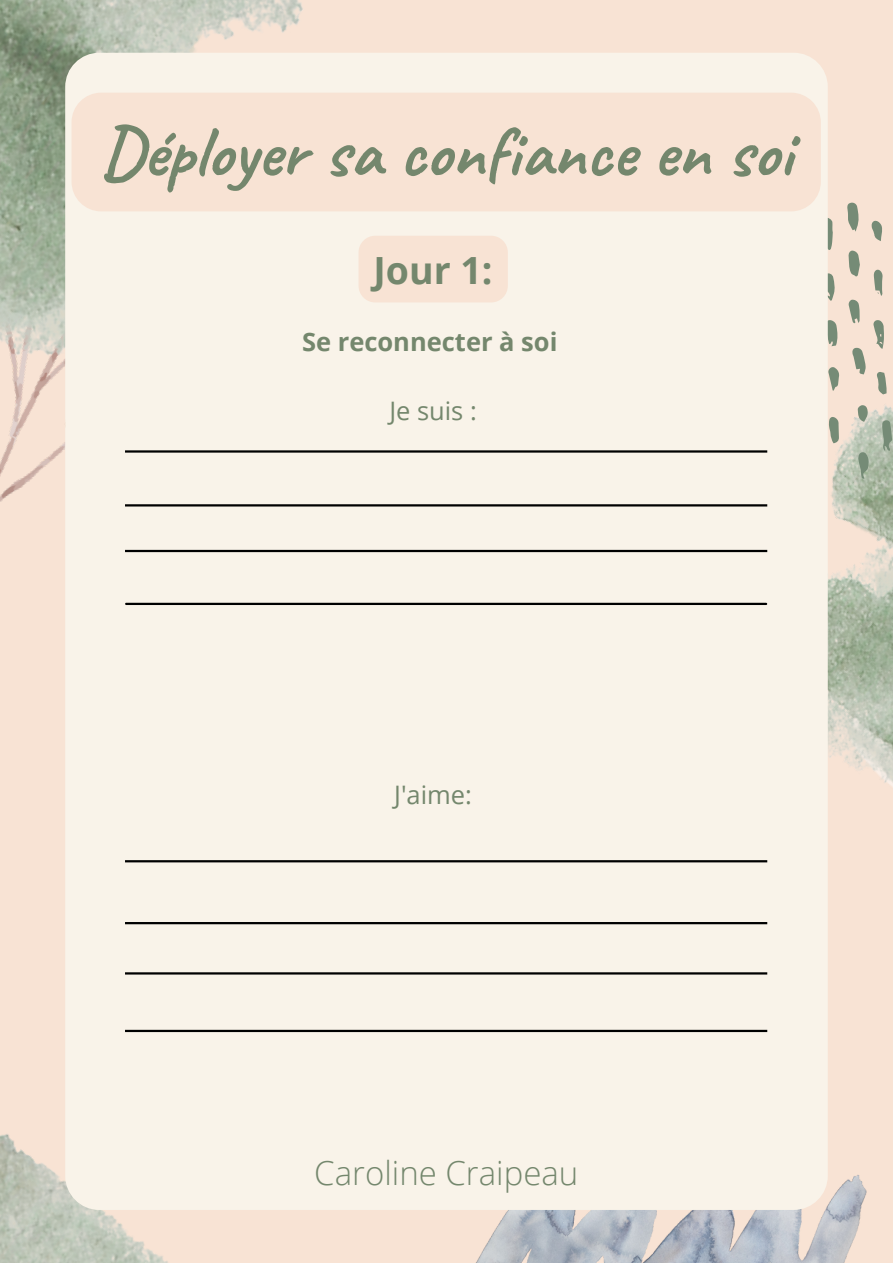
<style>
.page{position:relative;width:893px;height:1264px;background:#fff}
.page>*{position:absolute;margin:0;border:0;box-sizing:border-box;transform-origin:0 0}
.t1{font:700 72px "Caveat";color:#74876d}
.t2{font:700 37.5px "Open Sans";color:#74876d}
.t3{font:300 33px "Open Sans";color:#74876d}
.t4{font:700 25.5px "Open Sans";color:#74876d}
.t5{font:25.5px "Open Sans";color:#74876d}
</style>
<div class="page">
<div style="left:0;top:0;width:892px;height:1262px;background:#f8e3d4"></div>
<img style="left:827px;top:360px;width:65px;height:590px">
<svg style="left:827px;top:217px;width:5px;height:33px"></svg>
<svg style="left:847px;top:203px;width:12px;height:29px"></svg>
<svg style="left:827px;top:320px;width:11px;height:26px"></svg>
<svg style="left:827px;top:272px;width:8px;height:29px"></svg>
<svg style="left:851px;top:348px;width:14px;height:26px"></svg>
<svg style="left:848px;top:250px;width:11px;height:27px"></svg>
<svg style="left:882px;top:420px;width:10px;height:31px"></svg>
<svg style="left:828px;top:416px;width:10px;height:27px"></svg>
<svg style="left:873px;top:320px;width:11px;height:29px"></svg>
<svg style="left:848px;top:300px;width:11px;height:23px"></svg>
<svg style="left:858px;top:452px;width:10px;height:27px"></svg>
<svg style="left:828px;top:367px;width:11px;height:23px"></svg>
<svg style="left:876px;top:372px;width:10px;height:22px"></svg>
<svg style="left:871px;top:220px;width:11px;height:21px"></svg>
<svg style="left:857px;top:405px;width:10px;height:17px"></svg>
<svg style="left:873px;top:269px;width:9px;height:27px"></svg>
<img style="left:0;top:427px;width:65px;height:75px">
<img style="left:0;top:0;width:303px;height:427px">
<img style="left:0;top:1134px;width:246px;height:128px">
<img style="left:469px;top:1173px;width:397px;height:89px">
<div style="left:65px;top:53px;width:762px;height:1156px;background:#f9f3e9;border-radius:34px"></div>
<svg style="left:292px;top:452px;width:282px;height:101px"></svg>
<hr style="left:125px;top:504px;width:642px;height:2px;background:#000">
<div style="left:72px;top:93px;width:748px;height:118px;background:#f8e3d4"></div>
<hr style="left:125px;top:550px;width:642px;height:2px;background:#000">
<hr style="left:126px;top:602px;width:640px;height:3px;background:#000">
<hr style="left:125px;top:450px;width:642px;height:2px;background:#000">
<hr style="left:125px;top:860px;width:642px;height:2px;background:#000">
<hr style="left:125px;top:922px;width:642px;height:2px;background:#000">
<hr style="left:125px;top:972px;width:642px;height:2px;background:#000">
<hr style="left:125px;top:1029px;width:642px;height:3px;background:#000">
<div style="left:358px;top:236px;width:150px;height:66px;background:#f8e3d4;border-radius:17px"></div>
<p class="t1" style="left:100px;top:106px;width:693px">Déployer sa confiance en soi</p>
<p class="t2" style="left:373px;top:244px;width:121px">Jour 1:</p>
<p class="t4" style="left:302px;top:323px;width:257px">Se reconnecter à soi</p>
<p class="t5" style="left:389px;top:393px;width:89px">Je suis :</p>
<p class="t5" style="left:394px;top:776px;width:79px">J'aime:</p>
<p class="t3" style="left:314px;top:1149px;width:265px">Caroline Craipeau</p>
</div>
